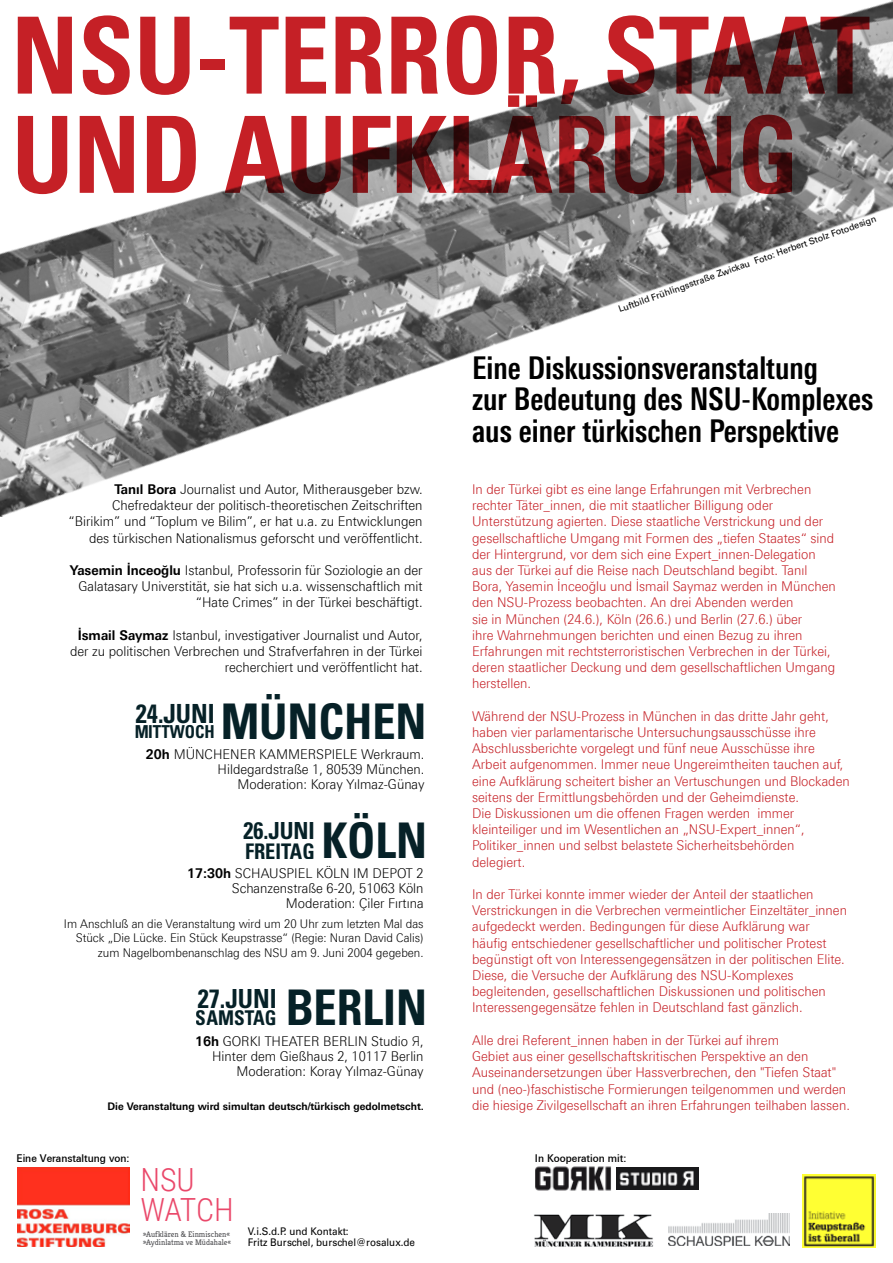
<style>
.page{position:relative;width:893px;height:1263px;background:#fff}
.page>*{position:absolute;margin:0;border:0;box-sizing:border-box;transform-origin:0 0}
.t1{font:700 condensed 106.5px "Univers LT Std";color:#c52026;scale:.94 1}
.t2{font:700 condensed 49.2px "Univers LT Std";color:#062127;scale:.94 1}
.t3{font:300 31.95px/30.3px "Roboto Condensed";letter-spacing:-.005em;color:#ea486a}
.t4{font:700 31.5px/31.5px "Linotype Univers 620 Cn";color:#000;scale:.94 1}
.t5{font:700 condensed 26.4px "Univers LT Std";color:#062127;scale:.94 1}
.t6{font:700 condensed 23.85px "Univers LT Std";color:#062127;scale:.94 1}
.t7{font:700 condensed 21.45px "Univers LT Std";color:#062127;scale:.94 1}
.t8{font:700 condensed 20.25px "Univers LT Std";color:#062127;scale:.94 1}
.t9{font:700 condensed 17.85px "Univers LT Std";color:#062127;scale:.94 1}
.t10{font:300 13.5px/16.2px "Linotype Univers 330";color:#c52026;scale:.94 1}
.t11{font:300 13.5px/16.2px "Linotype Univers 330";color:#000;text-align:right;scale:.94 1}
.t12{font:300 12px/14.4px "Linotype Univers 330";color:#000;text-align:right;scale:.94 1}
.t13{font:700 10.5px "Linotype Univers 630";color:#000;scale:.94 1}
.t14{font:10.5px/10.5px "Univers LT Std";color:#000;scale:.94 1}
.t15{font:500 10.5px "Linotype Univers Basic";color:#000;scale:.94 1}
.t16{font:9px "Univers LT Std";color:#000101}
.t17{font:8.1px/8.1px "Kreon";color:#565659}
.s1{font-family:"Linotype Univers 630";font-weight:700}
.s2{font-family:"DIN Pro"}
</style>
<div class="page">
<img style="left:0;top:0;width:893px;height:517px">
<img style="left:802px;top:1174px;width:73px;height:73px">
<img style="left:669px;top:1214px;width:120px;height:32px">
<img style="left:616px;top:1167px;width:82px;height:23px">
<img style="left:535px;top:1166px;width:76px;height:25px">
<img style="left:18px;top:1167px;width:111px;height:79px">
<img style="left:534px;top:1214px;width:120px;height:33px">
<h1 class="t1" style="left:11px;top:-10px;width:914px">NSU-TERROR, STAAT</h1>
<h1 class="t1" style="left:12px;top:90px;width:839px">UND AUFKLÄRUNG</h1>
<p class="t16" style="left:617px;top:303px;width:274px;rotate:-19deg">Luftbild Frühlingsstraße Zwickau Foto: Herbert Stolz Fotodesign</p>
<p class="t11" style="left:68px;top:481px;width:378px"><span class="s1">Tanıl Bora</span> Journalist und Autor, Mitherausgeber bzw.<br>Chefredakteur der politisch-theoretischen Zeitschriften “Birikim” und “Toplum ve Bilim”, er hat u.a. zu Entwicklungen des türkischen Nationalismus geforscht und veröffentlicht.</p>
<p class="t11" style="left:70px;top:562px;width:377px"><span class="s1">Yasemin İnceoğlu</span> Istanbul, Professorin für Soziologie an der<br>Galatasary Universtität, sie hat sich u.a. wissenschaftlich mit “Hate Crimes” in der Türkei beschäftigt.</p>
<p class="t11" style="left:70px;top:627px;width:377px"><span class="s1">İsmail Saymaz</span> Istanbul, investigativer Journalist und Autor, der zu politischen Verbrechen und Strafverfahren in der Türkei recherchiert und veröffentlicht hat.</p>
<h3 class="t5" style="left:136px;top:697px;width:85px">24.JUNI</h3>
<h3 class="t9" style="left:134px;top:721px;width:87px">MITTWOCH</h3>
<h2 class="t2" style="left:220px;top:691px;width:221px">MÜNCHEN</h2>
<p class="t11" style="left:146px;top:747px;width:298px;line-height:15px"><span class="s1">20h</span> MÜNCHENER KAMMERSPIELE Werkraum.<br>Hildegardstraße 1, 80539 München.<br>Moderation: Koray Yılmaz-Günay</p>
<h3 class="t6" style="left:243px;top:816px;width:77px">26.JUNI</h3>
<h3 class="t7" style="left:245px;top:838px;width:76px">FREITAG</h3>
<h2 class="t2" style="left:321px;top:810px;width:114px">KÖLN</h2>
<p class="t11" style="left:187px;top:866px;width:253px;line-height:15px"><span class="s1">17:30h</span> SCHAUSPIEL KÖLN IM DEPOT 2<br>Schanzenstraße 6-20, 51063 Köln<br>Moderation: Çiler Fırtına</p>
<p class="t12" style="left:64px;top:916px;width:384px">Im Anschluß an die Veranstaltung wird um 20 Uhr zum letzten Mal das<br>Stück „Die Lücke. Ein Stück Keupstrasse“ (Regie: Nuran David Calis) zum Nagelbombenanschlag des NSU am 9. Juni 2004 gegeben.</p>
<h3 class="t5" style="left:198px;top:983px;width:85px">27.JUNI</h3>
<h3 class="t8" style="left:196px;top:1005px;width:87px">SAMSTAG</h3>
<h2 class="t2" style="left:285px;top:977px;width:152px">BERLIN</h2>
<p class="t11" style="left:195px;top:1033px;width:245px;line-height:15px"><span class="s1">16h</span> GORKI THEATER BERLIN Studio <span class="s2">Я</span>,<br>Hinter dem Gießhaus 2, 10117 Berlin<br>Moderation: Koray Yılmaz-Günay</p>
<p class="t13" style="left:108px;top:1100px;width:338px">Die Veranstaltung wird simultan deutsch/türkisch gedolmetscht.</p>
<p class="t15" style="left:17px;top:1152px;width:122px">Eine Veranstaltung von:</p>
<h3 class="t3" style="left:140px;top:1163px;width:95px">NSU<br>WATCH</h3>
<p class="t17" style="left:143px;top:1230px;width:90px">»Aufklären &amp; Einmischen« »Aydinlatma ve Müdahale«</p>
<p class="t14" style="left:248px;top:1226px;width:179px">V.i.S.d.P. und Kontakt:<br>Fritz Burschel, burschel@rosalux.de</p>
<h3 class="t4" style="left:472px;top:352px;width:428px">Eine Diskussionsveranstaltung<br>zur Bedeutung des NSU-Komplexes aus einer türkischen Perspektive</h3>
<p class="t10" style="left:472px;top:481px;width:388px">In der Türkei gibt es eine lange Erfahrungen mit Verbrechen rechter Täter_innen, die mit staatlicher Billigung oder Unterstützung agierten. Diese staatliche Verstrickung und der gesellschaftliche Umgang mit Formen des „tiefen Staates“ sind der Hintergrund, vor dem sich eine Expert_innen-Delegation aus der Türkei auf die Reise nach Deutschland begibt. Tanıl Bora, Yasemin İnceoğlu und İsmail Saymaz werden in München den NSU-Prozess beobachten. An drei Abenden werden<br>sie in München (24.6.), Köln (26.6.) und Berlin (27.6.) über<br>ihre Wahrnehmungen berichten und einen Bezug zu ihren Erfahrungen mit rechtsterroristischen Verbrechen in der Türkei, deren staatlicher Deckung und dem gesellschaftlichen Umgang herstellen.</p>
<p class="t10" style="left:472px;top:708px;width:403px">Während der NSU-Prozess in München in das dritte Jahr geht, haben vier parlamentarische Untersuchungsausschüsse ihre Abschlussberichte vorgelegt und fünf neue Ausschüsse ihre Arbeit aufgenommen. Immer neue Ungereimtheiten tauchen auf, eine Aufklärung scheitert bisher an Vertuschungen und Blockaden seitens der Ermittlungsbehörden und der Geheimdienste.<br>Die Diskussionen um die offenen Fragen werden immer kleinteiliger und im Wesentlichen an „NSU-Expert_innen“, Politiker_innen und selbst belastete Sicherheitsbehörden delegiert.</p>
<p class="t10" style="left:472px;top:886px;width:400px">In der Türkei konnte immer wieder der Anteil der staatlichen Verstrickungen in die Verbrechen vermeintlicher Einzeltäter_innen aufgedeckt werden. Bedingungen für diese Aufklärung war häufig entschiedener gesellschaftlicher und politischer Protest begünstigt oft von Interessengegensätzen in der politischen Elite.<br>Diese, die Versuche der Aufklärung des NSU-Komplexes begleitenden, gesellschaftlichen Diskussionen und politischen Interessengegensätze fehlen in Deutschland fast gänzlich.</p>
<p class="t10" style="left:472px;top:1032px;width:403px">Alle drei Referent_innen haben in der Türkei auf ihrem<br>Gebiet aus einer gesellschaftskritischen Perspektive an den Auseinandersetzungen über Hassverbrechen, den "Tiefen Staat" und (neo-)faschistische Formierungen teilgenommen und werden die hiesige Zivilgesellschaft an ihren Erfahrungen teilhaben lassen.</p>
<p class="t15" style="left:535px;top:1152px;width:99px">In Kooperation mit:</p>
</div>
